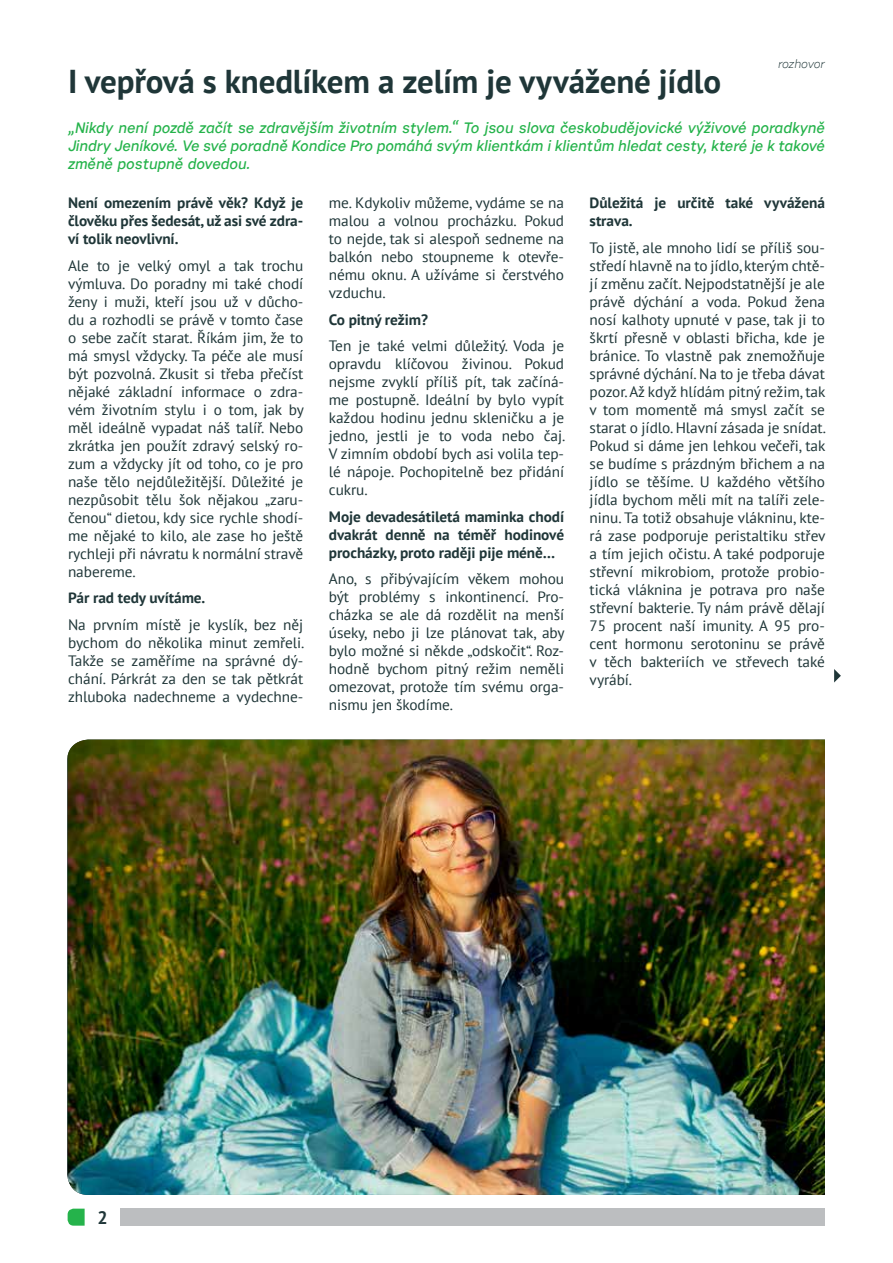
<style>
.page{position:relative;width:893px;height:1263px;background:#fff}
.page>*{position:absolute;margin:0;border:0;box-sizing:border-box;transform-origin:0 0}
.t1{font:700 33px "PT Sans";letter-spacing:-.005em;color:#1f3638}
.t2{font:700 18px "PT Sans";color:#1f3638}
.t3{font:15px/18px "PT Sans";letter-spacing:-.005em;color:#1f3638;text-align:justify}
.t4{font:700 15px/18px "PT Sans";letter-spacing:-.005em;color:#1f3638;text-align:justify}
.t5{font:italic 700 15px/18px "Urban Grotesk Li Se";color:#25b34b;text-align:justify}
.t6{font:italic 12px "Urban Grotesk Li Se";letter-spacing:-.015em;color:#1f3638}
</style>
<div class="page">
<svg style="left:68px;top:1208px;width:17px;height:17px"></svg>
<div style="left:121px;top:1208px;width:704px;height:17px;background:#bcbec0"></div>
<img style="left:68px;top:739px;width:757px;height:456px">
<svg style="left:834px;top:669px;width:7px;height:13px"></svg>
<h1 class="t1" style="left:68px;top:60px;width:655px">I vepřová s knedlíkem a zelím je vyvážené jídlo</h1>
<p class="t6" style="left:778px;top:56px;width:48px">rozhovor</p>
<p class="t5" style="left:68px;top:118px;width:758px">„Nikdy není pozdě začít se zdravějším životním stylem.“ To jsou slova českobudějovické výživové poradkyně Jindry Jeníkové. Ve své poradně Kondice Pro pomáhá svým klientkám i klientům hledat cesty, které je k takové změně postupně dovedou.</p>
<p class="t4" style="left:68px;top:193px;width:237px">Není omezením právě věk? Když je člověku přes šedesát, už asi své zdra&shy;ví tolik neovlivní.</p>
<p class="t3" style="left:68px;top:256px;width:237px">Ale to je velký omyl a tak trochu výmluva. Do poradny mi také chodí ženy i muži, kteří jsou už v důcho&shy;du a rozhodli se právě v tomto čase o sebe začít starat. Říkám jim, že to má smysl vždycky. Ta péče ale musí být pozvolná. Zkusit si třeba přečíst nějaké základní informace o zdra&shy;vém životním stylu i o tom, jak by měl ideálně vypadat náš talíř. Nebo zkrátka jen použít zdravý selský ro&shy;zum a vždycky jít od toho, co je pro naše tělo nejdůležitější. Důležité je nezpůsobit tělu šok nějakou „zaru&shy;čenou“ dietou, kdy sice rychle shodí&shy;me nějaké to kilo, ale zase ho ještě rychleji při návratu k normální stravě nabereme.</p>
<p class="t4" style="left:68px;top:588px;width:139px">Pár rad tedy uvítáme.</p>
<p class="t3" style="left:68px;top:615px;width:238px">Na prvním místě je kyslík, bez něj bychom do několika minut zemřeli.<br>Takže se zaměříme na správné dý&shy;chání. Párkrát za den se tak pětkrát zhluboka nadechneme a vydechne-</p>
<p class="t3" style="left:329px;top:193px;width:237px">me. Kdykoliv můžeme, vydáme se na malou a volnou procházku. Pokud to nejde, tak si alespoň sedneme na balkón nebo stoupneme k otevře&shy;nému oknu. A užíváme si čerstvého vzduchu.</p>
<p class="t4" style="left:329px;top:310px;width:101px">Co pitný režim?</p>
<p class="t3" style="left:329px;top:336px;width:238px">Ten je také velmi důležitý. Voda je opravdu klíčovou živinou. Pokud nejsme zvyklí příliš pít, tak začíná&shy;me postupně. Ideální by bylo vypít každou hodinu jednu skleničku a je jedno, jestli je to voda nebo čaj.<br>V zimním období bych asi volila tep&shy;lé nápoje. Pochopitelně bez přidání cukru.</p>
<p class="t4" style="left:329px;top:507px;width:237px">Moje devadesátiletá maminka chodí dvakrát denně na téměř hodinové procházky, proto raději pije méně…</p>
<p class="t3" style="left:329px;top:569px;width:237px">Ano, s přibývajícím věkem mohou být problémy s inkontinencí. Pro&shy;cházka se ale dá rozdělit na menší úseky, nebo ji lze plánovat tak, aby bylo možné si někde „odskočit“. Roz&shy;hodně bychom pitný režim neměli omezovat, protože tím svému orga&shy;nismu jen škodíme.</p>
<p class="t4" style="left:590px;top:193px;width:237px">Důležitá je určitě také vyvážená strava.</p>
<p class="t3" style="left:590px;top:238px;width:238px">To jistě, ale mnoho lidí se příliš sou&shy;středí hlavně na to jídlo, kterým chtě&shy;jí změnu začít. Nejpodstatnější je ale právě dýchání a voda. Pokud žena nosí kalhoty upnuté v pase, tak ji to škrtí přesně v oblasti břicha, kde je bránice. To vlastně pak znemožňuje správné dýchání. Na to je třeba dávat pozor. Až když hlídám pitný režim, tak v tom momentě má smysl začít se starat o jídlo. Hlavní zásada je snídat.<br>Pokud si dáme jen lehkou večeři, tak se budíme s prázdným břichem a na jídlo se těšíme. U každého většího jídla bychom měli mít na talíři zele&shy;ninu. Ta totiž obsahuje vlákninu, kte&shy;rá zase podporuje peristaltiku střev a tím jejich očistu. A také podporuje střevní mikrobiom, protože probio&shy;tická vláknina je potrava pro naše střevní bakterie. Ty nám právě dělají 75 procent naší imunity. A 95 pro&shy;cent hormonu serotoninu se právě v těch bakteriích ve střevech také vyrábí.</p>
<p class="t2" style="left:98px;top:1206px;width:12px">2</p>
</div>
